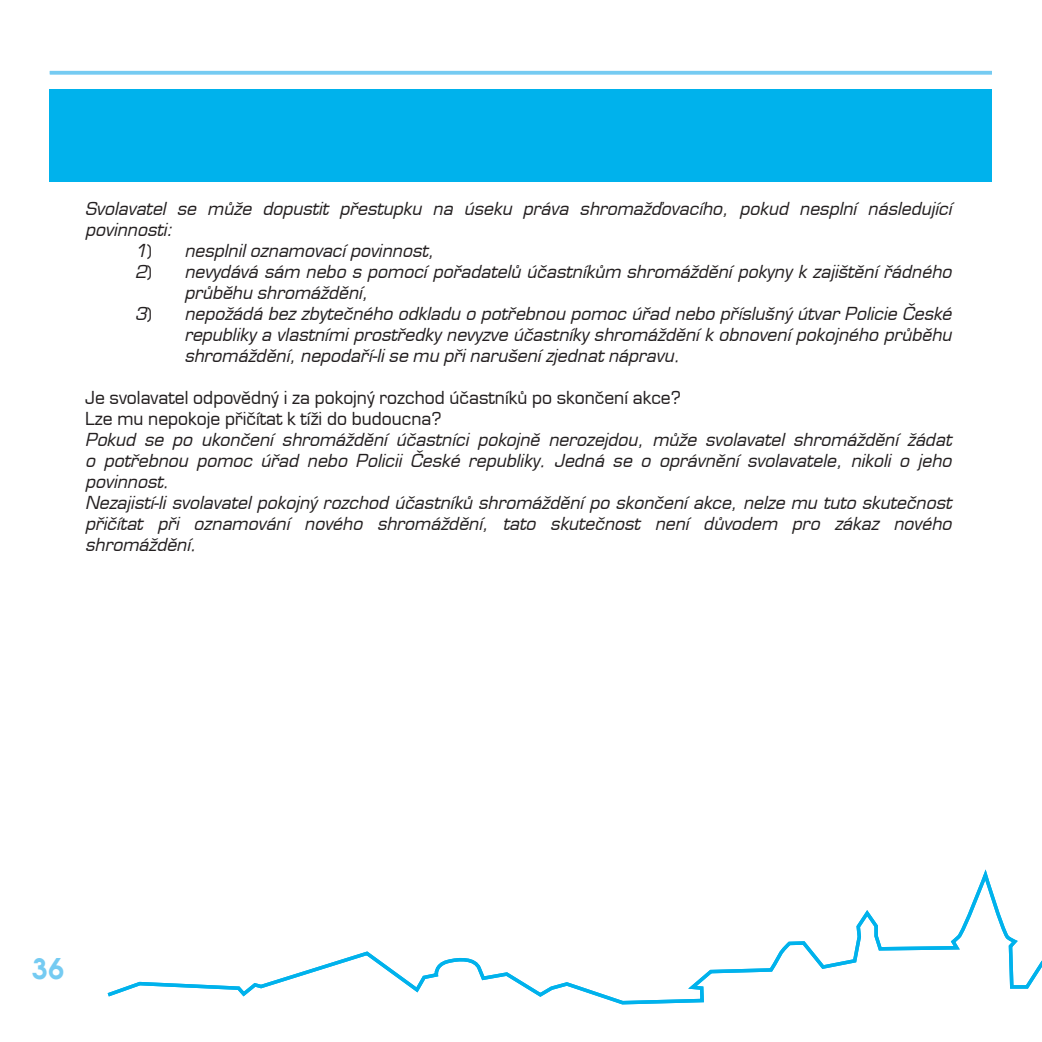
<style>
.page{position:relative;width:1042px;height:1042px;background:#fff}
.page>*{position:absolute;margin:0;border:0;box-sizing:border-box;transform-origin:0 0}
.t1{font:700 28px "Avalon";color:#75cbf2}
.t2{font:italic 17.5px/21px "Euromode";color:#231f20}
.t3{font:17.5px/21px "Euromode";color:#231f20}
.s1{font-family:"Avalon";font-style:normal}
</style>
<div class="page">
<hr style="left:50px;top:71px;width:992px;height:3px;background:#75cbf2">
<div style="left:50px;top:89px;width:992px;height:93px;background:#00b2ec"></div>
<svg style="left:107px;top:875px;width:935px;height:130px"></svg>
<div style="left:992px;top:0;width:50px;height:873px;background:#fff"></div>
<p class="t2" style="left:85px;top:198px;width:868px">Svolavatel se může dopustit přestupku na úseku práva shromažďovacího, pokud nesplní následující</p>
<p class="t2" style="left:85px;top:219px;width:89px">povinnosti:</p>
<p class="t2" style="left:135px;top:240px;width:20px">1<span class="s1">]</span></p>
<p class="t2" style="left:184px;top:240px;width:251px">nesplnil oznamovací povinnost,</p>
<p class="t2" style="left:135px;top:261px;width:20px">2<span class="s1">]</span></p>
<p class="t2" style="left:184px;top:261px;width:768px">nevydává sám nebo s pomocí pořadatelů účastníkům shromáždění pokyny k zajištění řádného průběhu shromáždění,</p>
<p class="t2" style="left:135px;top:303px;width:20px">3<span class="s1">]</span></p>
<p class="t2" style="left:184px;top:303px;width:768px;text-align:justify">nepožádá bez zbytečného odkladu o potřebnou pomoc úřad nebo příslušný útvar Policie České republiky a vlastními prostředky nevyzve účastníky shromáždění k obnovení pokojného průběhu shromáždění, nepodaří-li se mu při narušení zjednat nápravu.</p>
<p class="t3" style="left:85px;top:387px;width:597px">Je svolavatel odpovědný i za pokojný rozchod účastníků po skončení akce?<br>Lze mu nepokoje přičítat k tíži do budoucna?</p>
<p class="t2" style="left:85px;top:429px;width:868px">Pokud se po ukončení shromáždění účastníci pokojně nerozejdou, může svolavatel shromáždění žádat o potřebnou pomoc úřad nebo Policii České republiky. Jedná se o oprávnění svolavatele, nikoli o jeho povinnost.<br>Nezajistí-li svolavatel pokojný rozchod účastníků shromáždění po skončení akce, nelze mu tuto skutečnost přičítat při oznamování nového shromáždění, tato skutečnost není důvodem pro zákaz nového shromáždění.</p>
<h1 class="t1" style="left:32px;top:951px;width:34px">36</h1>
</div>
